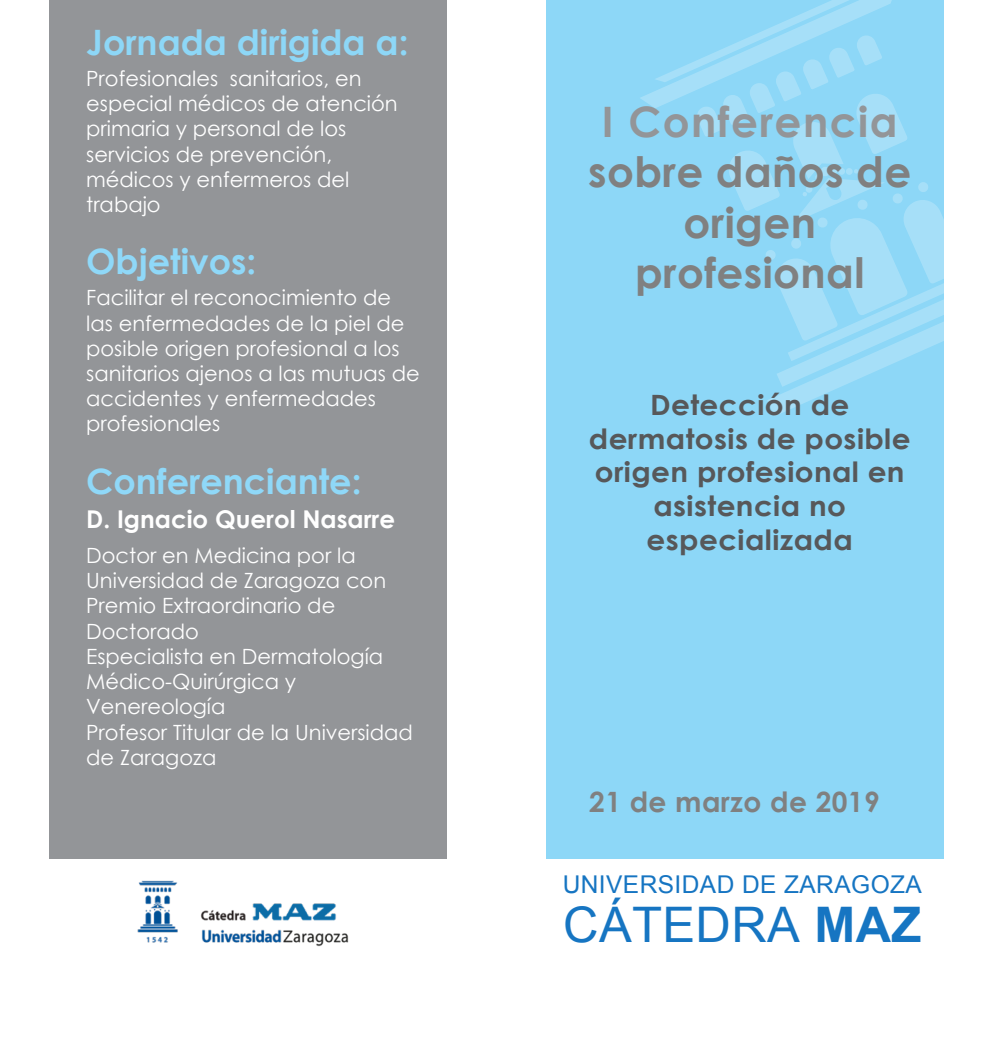
<style>
.page{position:relative;width:993px;height:1042px;background:#fff}
.page>*{position:absolute;margin:0;border:0;box-sizing:border-box;transform-origin:0 0}
.t1{font:49px "Arial";letter-spacing:.01em;color:#1675c2}
.t2{font:700 42px/50.4px "Century Gothic";letter-spacing:.01em;color:#808080;text-align:center}
.horario_texto{font:700 35px "Century Gothic";color:#8fd8f8}
.horario_texto-2{font:700 35px "Century Gothic";color:#8dd7f7}
.t3{font:700 28px/33.6px "Century Gothic";letter-spacing:.015em;color:#57585a;text-align:center;scale:1.05 1}
.t4{font:700 28px "Century Gothic";letter-spacing:.015em;color:#808080}
.horario_texto-3{font:700 24.5px "Century Gothic";color:#fff}
.t5{font:24.5px "Arial";letter-spacing:.015em;color:#1675c2}
.horario_texto-4{font:21px/25.2px "Century Gothic";color:#fff}
.s1{color:#939598}
.s2{font-weight:700}
</style>
<div class="page">
<div style="left:546px;top:0;width:397px;height:858px;background:#8dd7f7"></div>
<svg style="left:640px;top:0;width:304px;height:416px"></svg>
<img style="left:137px;top:880px;width:212px;height:67px">
<div style="left:50px;top:0;width:396px;height:858px;background:#939598"></div>
<p class="horario_texto-2" style="left:86px;top:16px;width:324px">Jornada dirigida a:</p>
<p class="horario_texto-4" style="left:86px;top:65px;width:313px">Profesionales sanitarios, en especial médicos de atención primaria y personal de los servicios de prevención, médicos y enfermeros del trabajo</p>
<p class="horario_texto" style="left:86px;top:235px;width:172px">Objetivos:</p>
<p class="horario_texto-4" style="left:86px;top:285px;width:335px">Facilitar el reconocimiento de las enfermedades de la piel de posible origen profesional a los sanitarios ajenos a las mutuas de accidentes y enfermedades profesionales</p>
<p class="horario_texto" style="left:86px;top:455px;width:277px">Conferenciante:</p>
<p class="horario_texto-3" style="left:86px;top:500px;width:310px">D. Ignacio Querol Nasarre</p>
<p class="horario_texto-4" style="left:86px;top:542px;width:328px">Doctor en Medicina por la<br>Universidad de Zaragoza con<br>Premio Extraordinario de<br>Doctorado<br>Especialista en Dermatología<br>Médico-Quirúrgica y<br>Venereología<br>Profesor Titular de la Universidad de Zaragoza</p>
<p class="t2" style="left:588px;top:95px;width:324px"><span class="s1">I Conferencia </span>sobre daños de origen profesional</p>
<p class="t3" style="left:588px;top:387px;width:308px">Detección de dermatosis de posible origen profesional en asistencia no especializada</p>
<p class="t4" style="left:589px;top:781px;width:292px">21 de marzo de 2019</p>
<p class="t5" style="left:562px;top:868px;width:360px">UNIVERSIDAD DE ZARAGOZA</p>
<h1 class="t1" style="left:563px;top:892px;width:359px">CÁTEDRA <span class="s2">MAZ</span></h1>
</div>
